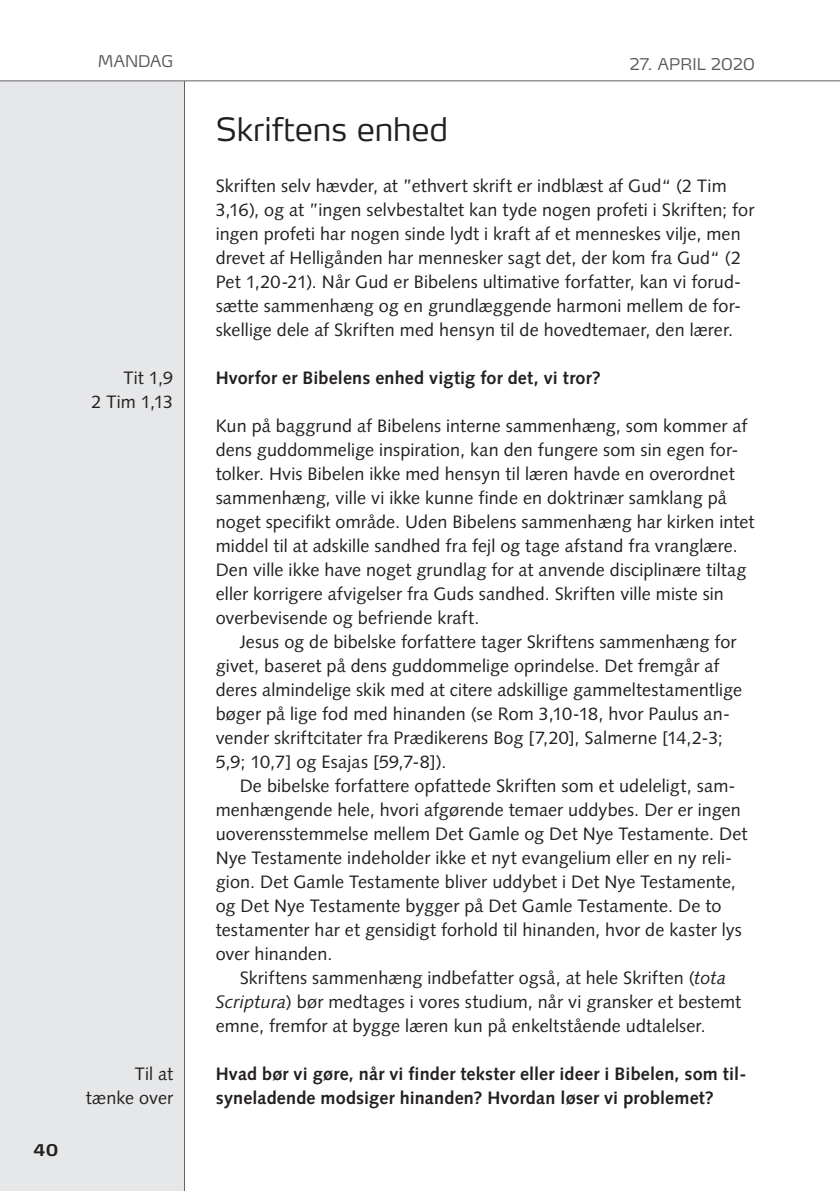
<style>
.page{position:relative;width:840px;height:1191px;background:#fff}
.page>*{position:absolute;margin:0;border:0;box-sizing:border-box;transform-origin:0 0}
.t1{font:300 32px "Max LF";color:#231f20}
.t2{font:18px/24px "Syntax LT Std";letter-spacing:.005em;color:#231f20}
.t3{font:700 18px/24px "Syntax LT Std";letter-spacing:.01em;color:#231f20}
.t4{font:300 16px "Max LF";letter-spacing:.005em;color:#57585a}
.t5{font:700 16px "Max LF";color:#231f20}
.s1{font-style:italic}
</style>
<div class="page">
<div style="left:0;top:0;width:184px;height:1191px;background:#e6e7e9"></div>
<hr style="left:184px;top:0;width:1px;height:1191px;background:#636366">
<div style="left:0;top:0;width:839px;height:81px;background:#fff"></div>
<hr style="left:0;top:80px;width:839px;height:1px;background:#636366">
<p class="t4" style="left:98px;top:51px;width:77px">MANDAG</p>
<p class="t2" style="left:91px;top:366px;width:83px;text-align:right">Tit 1,9<br>2 Tim 1,13</p>
<p class="t5" style="left:33px;top:1140px;width:27px">40</p>
<p class="t2" style="left:86px;top:1062px;width:89px;text-align:right">Til at tænke over</p>
<p class="t4" style="left:629px;top:54px;width:127px">27. APRIL 2020</p>
<h1 class="t1" style="left:215px;top:109px;width:233px">Skriftens enhed</h1>
<p class="t2" style="left:215px;top:174px;width:540px">Skriften selv hævder, at ”ethvert skrift er indblæst af Gud“ (2 Tim 3,16), og at ”ingen selvbestaltet kan tyde nogen profeti i Skriften; for ingen profeti har nogen sinde lydt i kraft af et menneskes vilje, men drevet af Helligånden har mennesker sagt det, der kom fra Gud“ (2<br>Pet 1,20-21). Når Gud er Bibelens ultimative forfatter, kan vi forud&shy;sætte sammenhæng og en grundlæggende harmoni mellem de for&shy;skellige dele af Skriften med hensyn til de hovedtemaer, den lærer.</p>
<p class="t3" style="left:215px;top:366px;width:386px">Hvorfor er Bibelens enhed vigtig for det, vi tror?</p>
<p class="t2" style="left:215px;top:414px;width:540px">Kun på baggrund af Bibelens interne sammenhæng, som kommer af dens guddommelige inspiration, kan den fungere som sin egen for&shy;tolker. Hvis Bibelen ikke med hensyn til læren havde en overordnet sammenhæng, ville vi ikke kunne finde en doktrinær samklang på noget specifikt område. Uden Bibelens sammenhæng har kirken intet middel til at adskille sandhed fra fejl og tage afstand fra vranglære.<br>Den ville ikke have noget grundlag for at anvende disciplinære tiltag eller korrigere afvigelser fra Guds sandhed. Skriften ville miste sin overbevisende og befriende kraft.</p>
<p class="t2" style="left:215px;top:630px;width:527px;text-indent:24px">Jesus og de bibelske forfattere tager Skriftens sammenhæng for givet, baseret på dens guddommelige oprindelse. Det fremgår af deres almindelige skik med at citere adskillige gammeltestamentlige bøger på lige fod med hinanden (se Rom 3,10-18, hvor Paulus an&shy;vender skriftcitater fra Prædikerens Bog [7,20], Salmerne [14,2-3; 5,9; 10,7] og Esajas [59,7-8]).</p>
<p class="t2" style="left:215px;top:774px;width:533px;text-indent:24px">De bibelske forfattere opfattede Skriften som et udeleligt, sam&shy;menhængende hele, hvori afgørende temaer uddybes. Der er ingen uoverensstemmelse mellem Det Gamle og Det Nye Testamente. Det Nye Testamente indeholder ikke et nyt evangelium eller en ny reli&shy;gion. Det Gamle Testamente bliver uddybet i Det Nye Testamente, og Det Nye Testamente bygger på Det Gamle Testamente. De to testamenter har et gensidigt forhold til hinanden, hvor de kaster lys over hinanden.</p>
<p class="t2" style="left:215px;top:966px;width:527px;text-indent:24px">Skriftens sammenhæng indbefatter også, at hele Skriften (<span class="s1">tota<br>Scriptura</span>) bør medtages i vores studium, når vi gransker et bestemt emne, fremfor at bygge læren kun på enkeltstående udtalelser.</p>
<p class="t3" style="left:215px;top:1062px;width:532px">Hvad bør vi gøre, når vi finder tekster eller ideer i Bibelen, som til&shy;syneladende modsiger hinanden? Hvordan løser vi problemet?</p>
</div>
